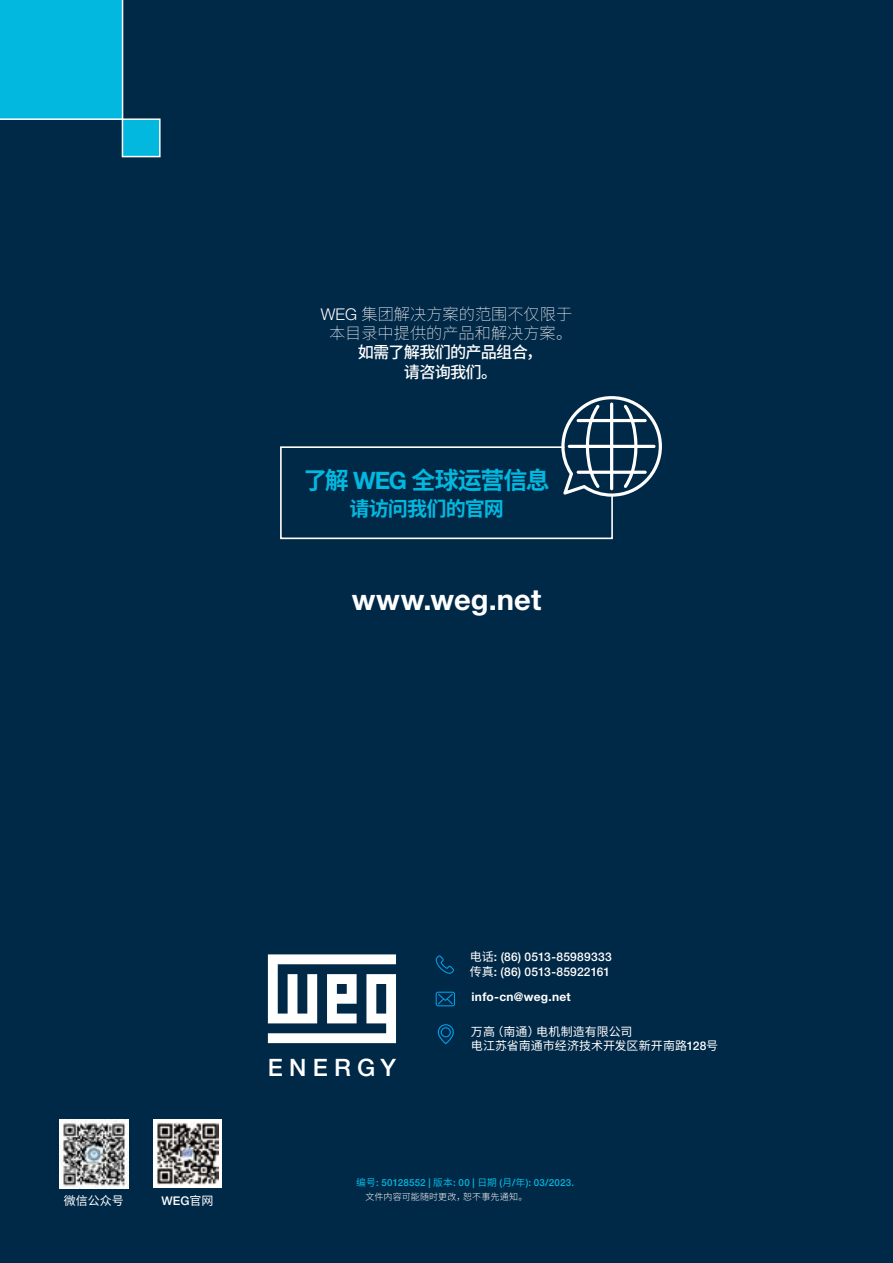
<style>
.page{position:relative;width:893px;height:1263px;background:#002847}
.page>*{position:absolute;margin:0;border:0;box-sizing:border-box;transform-origin:0 0}
.t1{font:700 29.1px "Helvetica Neue LT Pro";letter-spacing:.005em;color:#fff}
.t2{font:700 24px "Noto Sans Hans";letter-spacing:-.05em;color:#03b8df}
.t3{font:500 24px "Helvetica Neue LT Pro";letter-spacing:.26em;color:#fff}
.t4{font:700 20.1px "Noto Sans Hans";letter-spacing:-.04em;color:#03b8df}
.t5{font:100 16.2px/19.5px "Noto Sans Hans";color:#fff;text-align:center}
.t6{font:500 16.2px/19.5px "Noto Sans Hans";letter-spacing:-.05em;color:#fff;text-align:center}
.t7{font:500 12px/14.4px "Helvetica Neue LT Pro";letter-spacing:.015em;color:#fff}
.t8{font:12px/14.4px "Noto Sans Hans";color:#fff}
.t9{font:700 12px "Helvetica Neue LT Pro";letter-spacing:.02em;color:#fff}
.t10{font:500 9.75px "Helvetica Neue LT Pro";letter-spacing:.025em;color:#03b8df}
.t11{font:300 9px "Noto Sans Hans";letter-spacing:.02em;color:#fff}
.s1{font-family:"Helvetica Neue LT Pro";font-weight:300}
.s2{font-family:"Helvetica Neue LT Pro"}
.s3{font-family:"Noto Sans Hans";font-weight:400}
.s4{font-family:"Helvetica Neue LT Pro";font-weight:500}
</style>
<div class="page">
<svg style="left:280px;top:396px;width:382px;height:144px"></svg>
<div style="left:122px;top:118px;width:39px;height:39px;background:#03b8df;border:2px solid #fff"></div>
<div style="left:0;top:0;width:123px;height:120px;background:#03b8df"></div>
<svg style="left:438px;top:1024px;width:16px;height:20px"></svg>
<svg style="left:436px;top:955px;width:18px;height:19px"></svg>
<svg style="left:436px;top:992px;width:19px;height:14px"></svg>
<svg style="left:268px;top:954px;width:128px;height:89px"></svg>
<img style="left:60px;top:1119px;width:68px;height:69px">
<div style="left:153px;top:1119px;width:69px;height:69px;background:#fff"></div>
<img style="left:157px;top:1123px;width:62px;height:62px">
<h3 class="t5" style="left:321px;top:304px;width:253px"><span class="s1">WEG</span> 集团解决方案的范围不仅限于本目录中提供的产品和解决方案。</h3>
<h3 class="t6" style="left:358px;top:343px;width:186px">如需了解我们的产品组合，请咨询我们。</h3>
<h2 class="t2" style="left:303px;top:466px;width:248px">了解 <span class="s2">WEG</span> 全球运营信息</h2>
<h3 class="t4" style="left:349px;top:497px;width:156px">请访问我们的官网</h3>
<h1 class="t1" style="left:352px;top:581px;width:191px">www.weg.net</h1>
<p class="t7" style="left:470px;top:949px;width:143px"><span class="s3">电话</span>: (86) 0513-85989333<span class="s3">传真</span>: (86) 0513-85922161</p>
<p class="t9" style="left:472px;top:989px;width:101px">info-cn@weg.net</p>
<h2 class="t3" style="left:268px;top:1053px;width:130px">ENERGY</h2>
<p class="t8" style="left:471px;top:1024px;width:249px">万高（南通）电机制造有限公司<br>电江苏省南通市经济技术开发区新开南路<span class="s4">128</span>号</p>
<p class="t10" style="left:356px;top:1177px;width:219px"><span class="s3">编号</span>: 50128552 | <span class="s3">版本</span>: 00 | <span class="s3">日期</span> (<span class="s3">月</span>/<span class="s3">年</span>): 03/2023.</p>
<p class="t8" style="left:64px;top:1194px;width:61px">微信公众号</p>
<p class="t7" style="left:162px;top:1194px;width:53px">WEG<span class="s3">官网</span></p>
<p class="t11" style="left:366px;top:1191px;width:163px">文件内容可能随时更改，恕不事先通知。</p>
</div>
